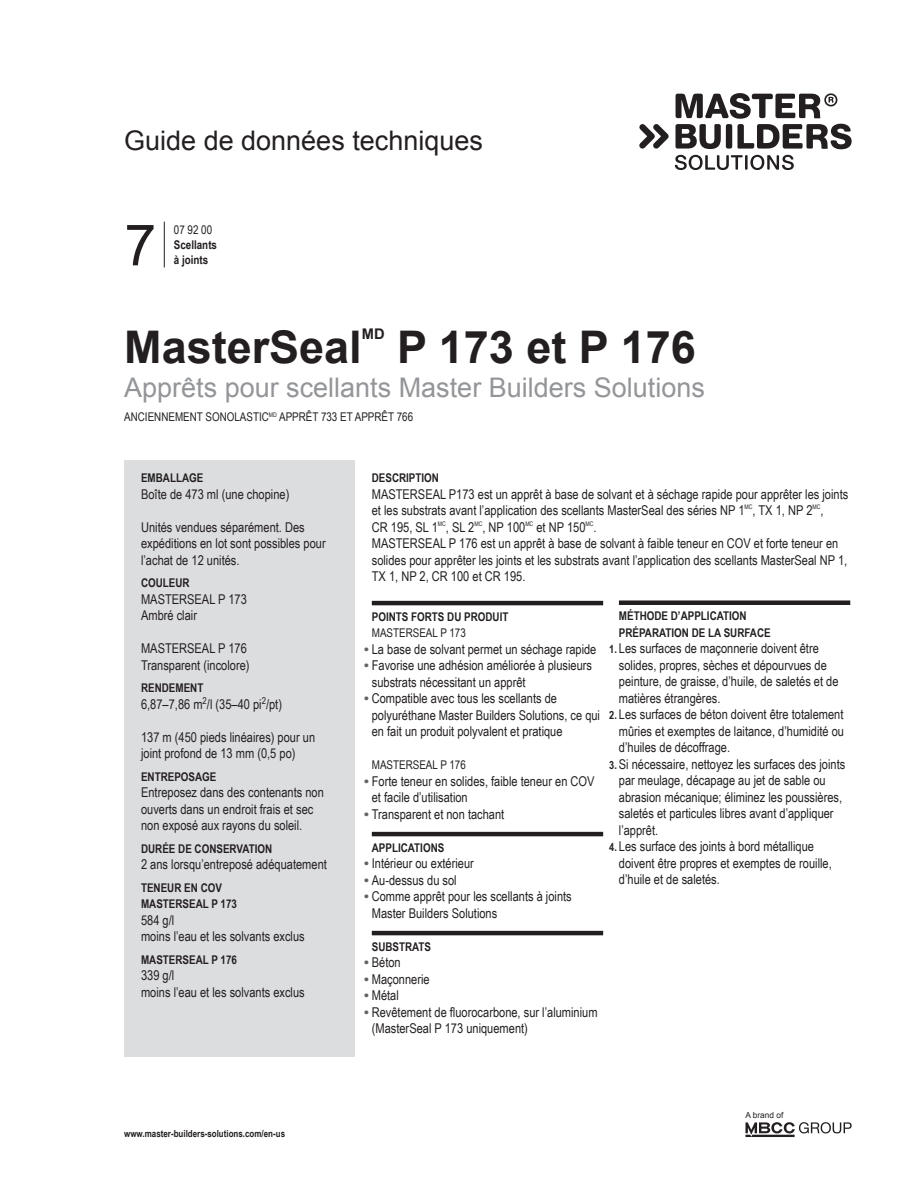
<style>
.page{position:relative;width:918px;height:1188px;background:#fff}
.page>*{position:absolute;margin:0;border:0;box-sizing:border-box;transform-origin:0 0}
.t1{font:57px "Arial";color:#231f20}
.t2{font:700 45px "Arial";color:#231f20}
.t3{font:27px "Arial";color:#939598}
.t4{font:27px "Arial";color:#231f20}
.t5{font:700 14.7px "Arial";color:#231f20}
.t6{font:13.5px/16.5px "Arial Narrow";color:#231f20}
.t7{font:700 12px/16.5px "Arial Narrow";color:#231f20}
.t8{font:12px "Arial Narrow";color:#231f20}
.t9{font:700 9.75px "Arial Narrow";color:#231f20}
.t10{font:8.25px "Arial";color:#231f20}
.s1{font-weight:700;font-size:11.25px}
.s2{font-family:"Arial";font-weight:700;color:#636366}
</style>
<div class="page">
<svg style="left:745px;top:1122px;width:107px;height:15px"></svg>
<svg style="left:675px;top:155px;width:119px;height:15px"></svg>
<svg style="left:639px;top:124px;width:30px;height:25px"></svg>
<svg style="left:676px;top:93px;width:176px;height:56px"></svg>
<hr style="left:164px;top:222px;width:1px;height:45px;background:#231f20">
<div style="left:125px;top:460px;width:230px;height:597px;background:#dcdddf"></div>
<hr style="left:372px;top:601px;width:231px;height:4px;background:#231f20">
<hr style="left:372px;top:832px;width:231px;height:4px;background:#231f20">
<hr style="left:372px;top:931px;width:231px;height:4px;background:#231f20">
<div style="left:619px;top:600px;width:231px;height:5px;background:#231f20"></div>
<h3 class="t4" style="left:124px;top:122px;width:360px">Guide de données techniques</h3>
<h1 class="t1" style="left:124px;top:208px;width:33px">7</h1>
<p class="t8" style="left:174px;top:221px;width:40px">07 92 00</p>
<p class="t7" style="left:174px;top:236px;width:45px">Scellants</p>
<p class="t7" style="left:174px;top:251px;width:36px">à joints</p>
<h2 class="t2" style="left:124px;top:317px;width:239px">MasterSeal</h2>
<p class="t5" style="left:362px;top:324px;width:24px">MD</p>
<h2 class="t2" style="left:397px;top:317px;width:300px">P 173 et P 176</h2>
<h3 class="t3" style="left:124px;top:370px;width:582px">Apprêts pour scellants Master Builders Solutions</h3>
<p class="t8" style="left:124px;top:408px;width:290px">ANCIENNEMENT SONOLASTIC<sup>MD</sup> APPRÊT 733 ET APPRÊT 766</p>
<p class="t7" style="left:141px;top:470px;width:64px">EMBALLAGE</p>
<p class="t6" style="left:141px;top:485px;width:150px">Boîte de 473 ml (une chopine)</p>
<p class="t6" style="left:141px;top:518px;width:186px">Unités vendues séparément. Des expéditions en lot sont possibles pour l’achat de 12 unités.</p>
<p class="t7" style="left:141px;top:575px;width:50px">COULEUR</p>
<p class="t6" style="left:141px;top:590px;width:107px">MASTERSEAL P 173<br>Ambré clair</p>
<p class="t6" style="left:141px;top:640px;width:110px">MASTERSEAL P 176<br>Transparent (incolore)</p>
<p class="t7" style="left:141px;top:680px;width:64px">RENDEMENT</p>
<p class="t6" style="left:141px;top:695px;width:142px">6,87–7,86 m<sup>2</sup>/l (35–40 pi<sup>2</sup>/pt)</p>
<p class="t6" style="left:141px;top:728px;width:176px">137 m (450 pieds linéaires) pour un joint profond de 13 mm (0,5 po)</p>
<p class="t7" style="left:141px;top:768px;width:77px">ENTREPOSAGE</p>
<p class="t6" style="left:141px;top:784px;width:184px">Entreposez dans des contenants non ouverts dans un endroit frais et sec non exposé aux rayons du soleil.</p>
<p class="t7" style="left:141px;top:840px;width:133px">DURÉE DE CONSERVATION</p>
<p class="t6" style="left:141px;top:856px;width:187px">2 ans lorsqu’entreposé adéquatement</p>
<p class="t7" style="left:141px;top:879px;width:97px">TENEUR EN COV<br>MASTERSEAL P 173</p>
<p class="t6" style="left:141px;top:911px;width:165px">584 g/l<br>moins l’eau et les solvants exclus</p>
<p class="t7" style="left:141px;top:951px;width:97px">MASTERSEAL P 176</p>
<p class="t6" style="left:141px;top:967px;width:165px">339 g/l<br>moins l’eau et les solvants exclus</p>
<p class="t9" style="left:124px;top:1128px;width:162px">www.master-builders-solutions.com/en-us</p>
<p class="t7" style="left:372px;top:470px;width:69px">DESCRIPTION</p>
<p class="t6" style="left:372px;top:485px;width:478px">MASTERSEAL P173 est un apprêt à base de solvant et à séchage rapide pour apprêter les joints et les substrats avant l’application des scellants MasterSeal des séries NP 1<sup>MC</sup>, TX 1, NP 2<sup>MC</sup>,<br>CR 195, SL 1<sup>MC</sup>, SL 2<sup>MC</sup>, NP 100<sup>MC</sup> et NP 150<sup>MC</sup>.<br>MASTERSEAL P 176 est un apprêt à base de solvant à faible teneur en COV et forte teneur en solides pour apprêter les joints et les substrats avant l’application des scellants MasterSeal NP 1, TX 1, NP 2, CR 100 et CR 195.</p>
<p class="t7" style="left:619px;top:608px;width:153px">MÉTHODE D’APPLICATION<br>PRÉPARATION DE LA SURFACE</p>
<p class="t6" style="left:619px;top:640px;width:221px;text-indent:-10px"><span class="s1">1.</span> Les surfaces de maçonnerie doivent être solides, propres, sèches et dépourvues de peinture, de graisse, d’huile, de saletés et de matières étrangères.</p>
<p class="t6" style="left:619px;top:706px;width:227px;text-align:justify;text-indent:-10px"><span class="s1">2.</span> Les surfaces de béton doivent être totalement mûries et exemptes de laitance, d’humidité ou d’huiles de décoffrage.</p>
<p class="t6" style="left:619px;top:755px;width:228px;text-indent:-10px"><span class="s1">3.</span> Si nécessaire, nettoyez les surfaces des joints par meulage, décapage au jet de sable ou abrasion mécanique; éliminez les poussières, saletés et particules libres avant d’appliquer l’apprêt.</p>
<p class="t6" style="left:619px;top:838px;width:214px;text-indent:-10px"><span class="s1">4.</span> Les surface des joints à bord métallique doivent être propres et exemptes de rouille, d’huile et de saletés.</p>
<p class="t7" style="left:372px;top:608px;width:138px">POINTS FORTS DU PRODUIT</p>
<p class="t8" style="left:372px;top:624px;width:96px">MASTERSEAL P 173</p>
<p class="t6" style="left:364px;top:640px;width:234px"><span class="s2">•</span> La base de solvant permet un séchage rapide</p>
<p class="t6" style="left:372px;top:657px;width:222px;text-indent:-8px"><span class="s2">•</span> Favorise une adhésion améliorée à plusieurs substrats nécessitant un apprêt</p>
<p class="t6" style="left:372px;top:690px;width:230px;text-indent:-8px"><span class="s2">•</span> Compatible avec tous les scellants de polyuréthane Master Builders Solutions, ce qui en fait un produit polyvalent et pratique</p>
<p class="t8" style="left:372px;top:756px;width:96px">MASTERSEAL P 176</p>
<p class="t6" style="left:372px;top:772px;width:224px;text-indent:-8px"><span class="s2">•</span> Forte teneur en solides, faible teneur en COV et facile d’utilisation</p>
<p class="t6" style="left:364px;top:805px;width:142px"><span class="s2">•</span> Transparent et non tachant</p>
<p class="t7" style="left:372px;top:839px;width:74px">APPLICATIONS</p>
<p class="t6" style="left:364px;top:855px;width:111px"><span class="s2">•</span> Intérieur ou extérieur</p>
<p class="t6" style="left:364px;top:871px;width:94px"><span class="s2">•</span> Au-dessus du sol</p>
<p class="t6" style="left:372px;top:888px;width:201px;text-indent:-8px"><span class="s2">•</span> Comme apprêt pour les scellants à joints<br>Master Builders Solutions</p>
<p class="t7" style="left:372px;top:938px;width:61px">SUBSTRATS</p>
<p class="t6" style="left:364px;top:954px;width:38px"><span class="s2">•</span> Béton</p>
<p class="t6" style="left:364px;top:970px;width:67px"><span class="s2">•</span> Maçonnerie</p>
<p class="t6" style="left:364px;top:987px;width:36px"><span class="s2">•</span> Métal</p>
<p class="t6" style="left:372px;top:1003px;width:227px;text-indent:-8px"><span class="s2">•</span> Revêtement de fluorocarbone, sur l’aluminium (MasterSeal P 173 uniquement)</p>
<p class="t10" style="left:745px;top:1110px;width:39px">A brand of</p>
</div>
